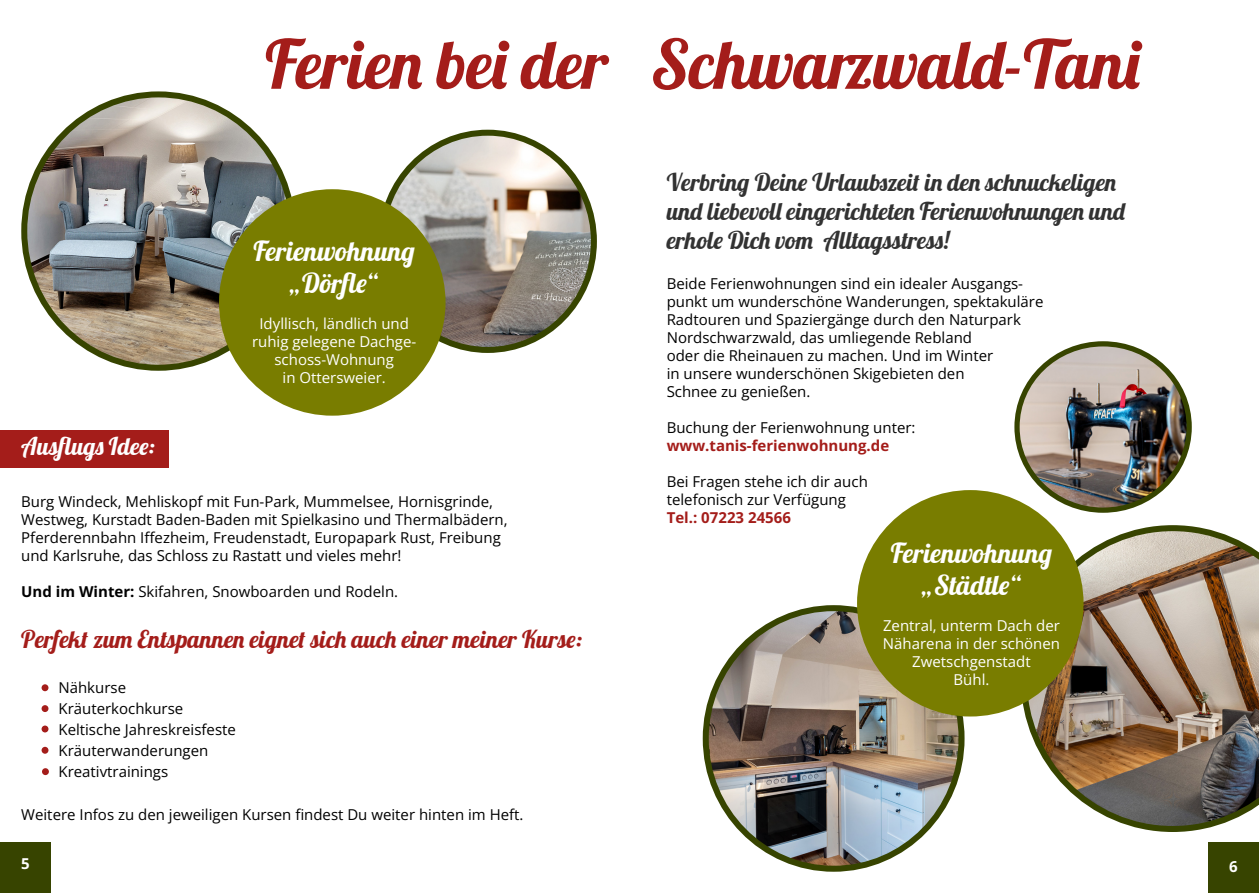
<style>
.page{position:relative;width:1259px;height:893px;background:#fff}
.page>*{position:absolute;margin:0;border:0;box-sizing:border-box;transform-origin:0 0}
.t1{font:67.5px "Lobster";color:#a41d1a}
.t2{font:27px/32.4px "Lobster";color:#fff;text-align:center}
.t3{font:24px/28.8px "Lobster";color:#323232}
.t4{font:24px "Lobster";color:#a41d1a}
.t5{font:24px "Lobster";color:#fff}
.t6{font:15px/18px "Open Sans";color:#000}
.t7{font:15px/18px "Open Sans";color:#fff;text-align:center}
.t8{font:15px "Open Sans";color:#a41d1a}
</style>
<div class="page">
<div style="left:1208px;top:842px;width:51px;height:51px;background:#374400"></div>
<div style="left:0;top:842px;width:51px;height:51px;background:#374400"></div>
<div style="left:0;top:431px;width:168px;height:37px;background:#a41d1a"></div>
<div style="left:42px;top:684px;width:6px;height:7px;background:#a41d1a;border-radius:50%"></div>
<div style="left:42px;top:705px;width:6px;height:7px;background:#a41d1a;border-radius:50%"></div>
<div style="left:42px;top:725px;width:6px;height:7px;background:#a41d1a;border-radius:50%"></div>
<div style="left:42px;top:747px;width:6px;height:7px;background:#a41d1a;border-radius:50%"></div>
<div style="left:42px;top:768px;width:7px;height:7px;background:#a41d1a;border-radius:50%"></div>
<img style="left:24px;top:95px;width:265px;height:273px">
<img style="left:706px;top:608px;width:255px;height:261px">
<div style="left:703px;top:605px;width:261px;height:267px;border:6px solid #374400;border-radius:50%"></div>
<img style="left:1018px;top:344px;width:171px;height:166px">
<div style="left:1014px;top:341px;width:177px;height:172px;border:5px solid #374400;border-radius:50%"></div>
<img style="left:1021px;top:525px;width:238px;height:307px">
<img style="left:382px;top:133px;width:212px;height:217px">
<div style="left:378px;top:130px;width:219px;height:223px;border:6px solid #374400;border-radius:50%"></div>
<div style="left:219px;top:189px;width:226px;height:227px;background:#797d00;border-radius:50%"></div>
<div style="left:857px;top:490px;width:226px;height:226px;background:#797d00;border-radius:50%"></div>
<h1 class="t1" style="left:265px;top:21px;width:879px">Ferien bei der Schwarzwald-Tani</h1>
<h3 class="t5" style="left:21px;top:431px;width:135px">Ausflugs Idee:</h3>
<h2 class="t2" style="left:253px;top:238px;width:163px">Ferienwohnung „Dörfle“</h2>
<p class="t7" style="left:252px;top:314px;width:166px">Idyllisch, ländlich und ruhig gelegene Dachge&shy;schoss-Wohnung<br>in Ottersweier.</p>
<p class="t6" style="left:21px;top:492px;width:488px">Burg Windeck, Mehliskopf mit Fun-Park, Mummelsee, Hornisgrinde, Westweg, Kurstadt Baden-Baden mit Spielkasino und Thermalbädern, Pferderennbahn Iffezheim, Freudenstadt, Europapark Rust, Freibung und Karlsruhe, das Schloss zu Rastatt und vieles mehr!</p>
<p class="t6" style="left:21px;top:582px;width:378px">Und im Winter: Skifahren, Snowboarden und Rodeln.</p>
<h3 class="t4" style="left:21px;top:624px;width:562px">Perfekt zum Entspannen eignet sich auch einer meiner Kurse:</h3>
<p class="t6" style="left:58px;top:676px;width:179px;line-height:21px">Nähkurse<br>Kräuterkochkurse<br>Keltische Jahreskreisfeste<br>Kräuterwanderungen<br>Kreativtrainings</p>
<p class="t6" style="left:21px;top:805px;width:504px">Weitere Infos zu den jeweiligen Kursen findest Du weiter hinten im Heft.</p>
<h3 class="t3" style="left:666px;top:170px;width:461px">Verbring Deine Urlaubszeit in den schnuckeligen und liebevoll eingerichteten Ferienwohnungen und erhole Dich vom Alltagsstress!</h3>
<p class="t6" style="left:666px;top:274px;width:378px">Beide Ferienwohnungen sind ein idealer Ausgangs&shy;punkt um wunderschöne Wanderungen, spektakuläre Radtouren und Spaziergänge durch den Naturpark Nordschwarzwald, das umliegende Rebland<br>oder die Rheinauen zu machen. Und im Winter<br>in unsere wunderschönen Skigebieten den<br>Schnee zu genießen.</p>
<p class="t6" style="left:666px;top:418px;width:250px">Buchung der Ferienwohnung unter:</p>
<p class="t8" style="left:666px;top:436px;width:224px">www.tanis-ferienwohnung.de</p>
<p class="t6" style="left:666px;top:472px;width:203px">Bei Fragen stehe ich dir auch telefonisch zur Verfügung</p>
<p class="t8" style="left:666px;top:508px;width:126px">Tel.: 07223 24566</p>
<h2 class="t2" style="left:891px;top:540px;width:163px">Ferienwohnung „Städtle“</h2>
<p class="t7" style="left:883px;top:616px;width:179px">Zentral, unterm Dach der<br>Näharena in der schönen<br>Zwetschgenstadt<br>Bühl.</p>
<p class="t7" style="left:21px;top:855px;width:10px">5</p>
<p class="t7" style="left:1229px;top:857px;width:10px">6</p>
</div>
